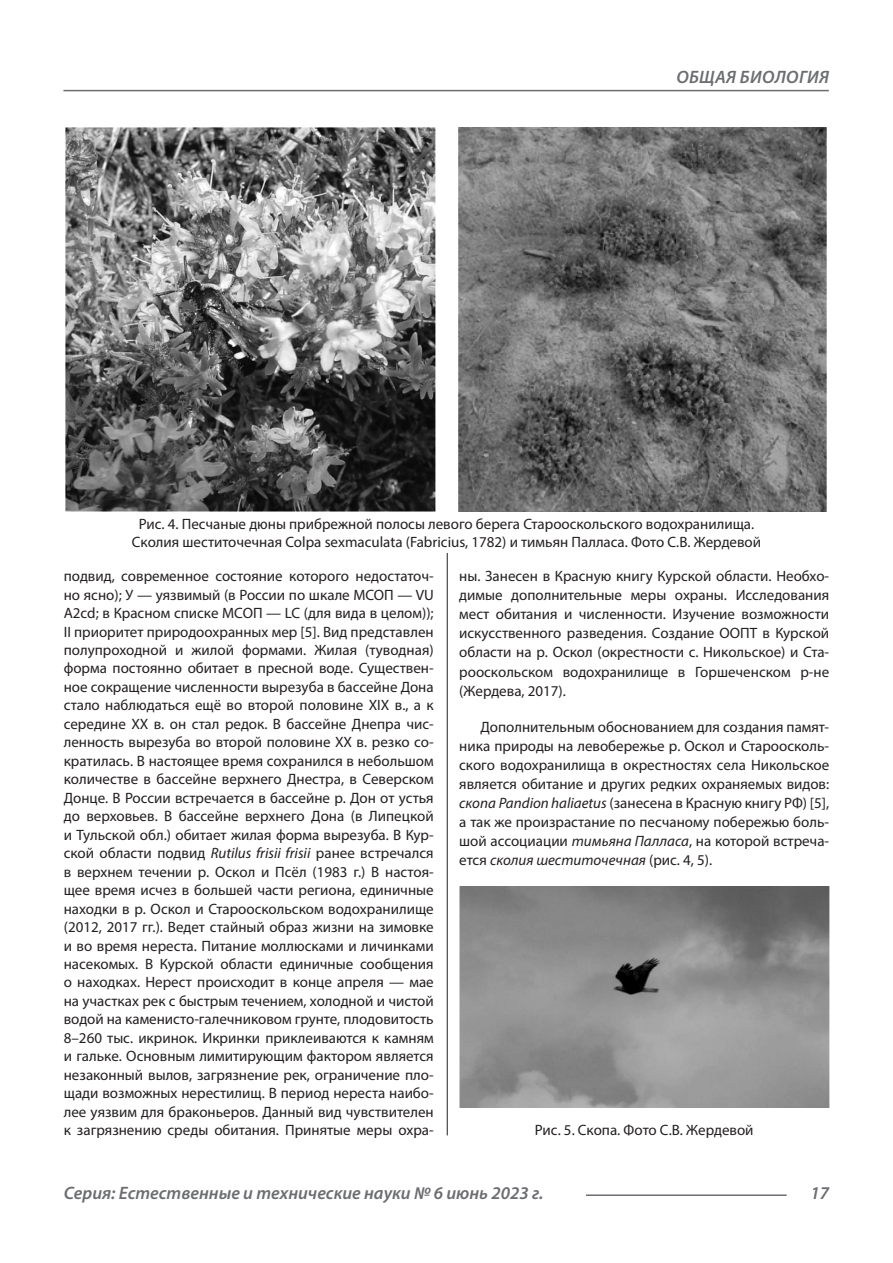
<style>
.page{position:relative;width:893px;height:1263px;background:#fff}
.page>*{position:absolute;margin:0;border:0;box-sizing:border-box;transform-origin:0 0}
.t1{font:italic 600 18px "Myriad Pro";color:#6c6d70}
.t2{font:italic 600 18px "Myriad Pro";letter-spacing:.02em;color:#6c6d70}
.Статья_текст{font:15px/18.5px "Myriad Pro";color:#231f20;text-align:justify}
.s1{font-style:italic}
</style>
<div class="page">
<hr style="left:447px;top:128px;width:1px;height:1007px;background:#231f20">
<hr style="left:63px;top:90px;width:766px;height:1px;background:#6c6d70">
<hr style="left:586px;top:1194px;width:201px;height:2px;background:#6c6d70">
<img style="left:459px;top:886px;width:370px;height:222px">
<img style="left:65px;top:128px;width:370px;height:383px">
<img style="left:458px;top:128px;width:369px;height:383px">
<p class="t2" style="left:676px;top:66px;width:154px">ОБЩАЯ БИОЛОГИЯ</p>
<p class="Статья_текст" style="left:139px;top:514px;width:617px">Рис. 4. Песчаные дюны прибрежной полосы левого берега Старооскольского водохранилища.</p>
<p class="Статья_текст" style="left:132px;top:532px;width:631px">Сколия шеститочечная Colpa sexmaculata (Fabricius, 1782) и тимьян Палласа. Фото С.В. Жердевой</p>
<p class="Статья_текст" style="left:64px;top:567px;width:371px">подвид, современное состояние которого недостаточ&shy;но ясно); У — уязвимый (в России по шкале МСОП — VU A2cd; в Красном списке МСОП — LC (для вида в целом)); II приоритет природоохранных мер [5]. Вид представлен полупроходной и жилой формами. Жилая (туводная) форма постоянно обитает в пресной воде. Существен&shy;ное сокращение численности вырезуба в бассейне Дона стало наблюдаться ещё во второй половине XIX в., а к середине XX в. он стал редок. В бассейне Днепра чис&shy;ленность вырезуба во второй половине XX в. резко со&shy;кратилась. В настоящее время сохранился в небольшом количестве в бассейне верхнего Днестра, в Северском Донце. В России встречается в бассейне р. Дон от устья до верховьев. В бассейне верхнего Дона (в Липецкой и Тульской обл.) обитает жилая форма вырезуба. В Кур&shy;ской области подвид <span class="s1">Rutilus frisii frisii</span> ранее встречался в верхнем течении р. Оскол и Псёл (1983 г.) В настоя&shy;щее время исчез в большей части региона, единичные находки в р. Оскол и Старооскольском водохранилище (2012, 2017 гг.). Ведет стайный образ жизни на зимовке и во время нереста. Питание моллюсками и личинками насекомых. В Курской области единичные сообщения о находках. Нерест происходит в конце апреля — мае на участках рек с быстрым течением, холодной и чистой водой на каменисто-галечниковом грунте, плодовитость 8–260 тыс. икринок. Икринки приклеиваются к камням и гальке. Основным лимитирующим фактором является незаконный вылов, загрязнение рек, ограничение пло&shy;щади возможных нерестилищ. В период нереста наибо&shy;лее уязвим для браконьеров. Данный вид чувствителен к загрязнению среды обитания. Принятые меры охра-</p>
<p class="Статья_текст" style="left:459px;top:566px;width:371px;line-height:19px">ны. Занесен в Красную книгу Курской области. Необхо&shy;димые дополнительные меры охраны. Исследования мест обитания и численности. Изучение возможности искусственного разведения. Создание ООПТ в Курской области на р. Оскол (окрестности с. Никольское) и Ста&shy;рооскольском водохранилище в Горшеченском р-не (Жердева, 2017).</p>
<p class="Статья_текст" style="left:459px;top:717px;width:371px;line-height:19px;text-indent:21px">Дополнительным обоснованием для создания памят&shy;ника природы на левобережье р. Оскол и Староосколь&shy;ского водохранилища в окрестностях села Никольское является обитание и других редких охраняемых видов: <span class="s1">скопа Pandion haliaetus</span> (занесена в Красную книгу РФ) [5], а так же произрастание по песчаному побережью боль&shy;шой ассоциации <span class="s1">тимьяна Палласа</span>, на которой встреча&shy;ется <span class="s1">сколия шеститочечная</span> (рис. 4, 5).</p>
<p class="Статья_текст" style="left:535px;top:1121px;width:220px">Рис. 5. Скопа. Фото С.В. Жердевой</p>
<p class="t1" style="left:64px;top:1182px;width:481px">Серия: Естественные и технические науки № 6 июнь 2023 г.</p>
<p class="t1" style="left:810px;top:1182px;width:20px">17</p>
</div>
